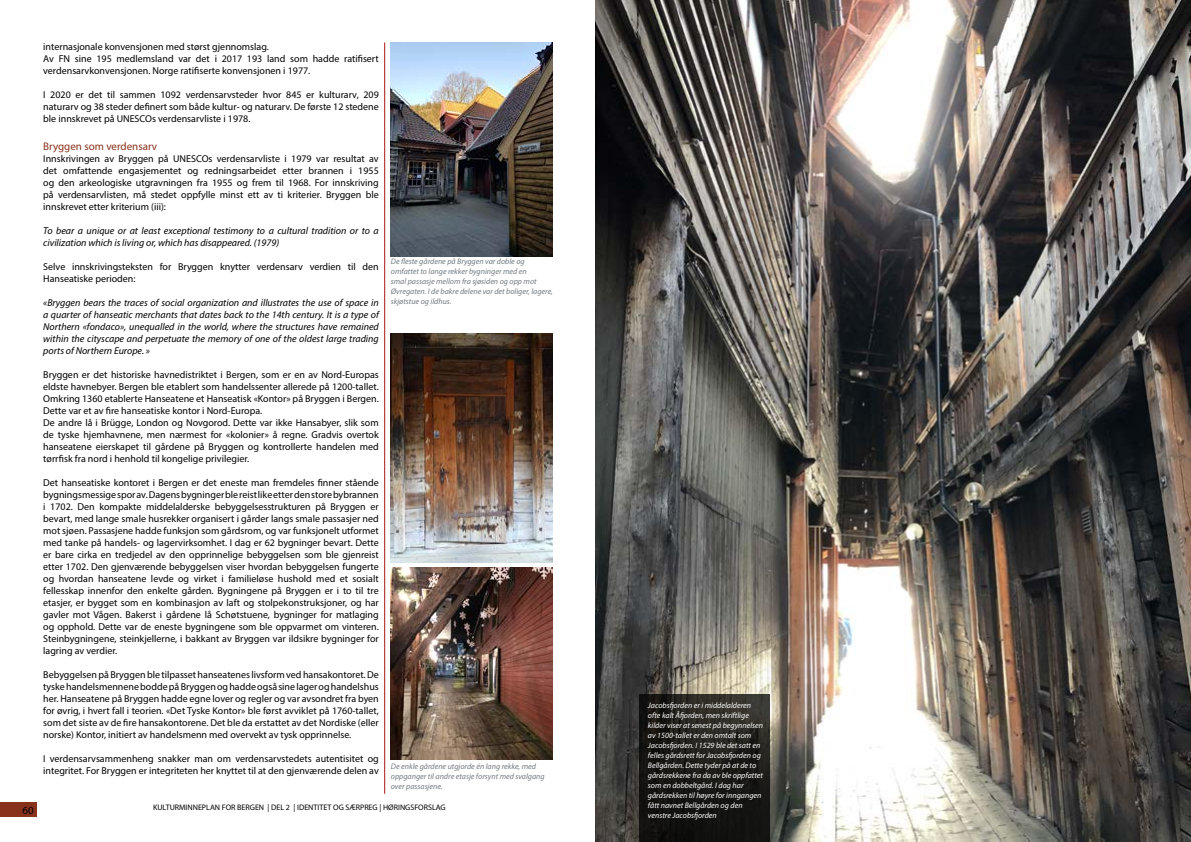
<style>
.page{position:relative;width:1191px;height:842px;background:#fff}
.page>*{position:absolute;margin:0;border:0;box-sizing:border-box;transform-origin:0 0}
.t1{font:11px "Myriad Pro";color:#88321c}
.t2{font:11px "Myriad Pro";color:#020203}
.t3{font:10px/12px "Myriad Pro";color:#000}
.t4{font:italic 10px/12px "Myriad Pro";color:#000}
.t5{font:italic 8px/10px "Myriad Pro";color:#fff}
.t6{font:italic 8px/10px "Myriad Pro";color:#717b81}
.t7{font:8px "Myriad Pro";color:#000}
</style>
<div class="page">
<div style="left:0;top:803px;width:37px;height:14px;background:#88321c"></div>
<img style="left:391px;top:43px;width:162px;height:214px">
<img style="left:391px;top:333px;width:162px;height:229px">
<img style="left:391px;top:567px;width:162px;height:192px">
<hr style="left:384px;top:43px;width:1px;height:751px;background:#a61612">
<img style="left:595px;top:0;width:596px;height:842px">
<svg style="left:639px;top:694px;width:131px;height:148px;background:#1c1b18"></svg>
<p class="t3" style="left:43px;top:41px;width:337px">internasjonale konvensjonen med størst gjennomslag.<br>Av FN sine 195 medlemsland var det i 2017 193 land som hadde ratifisert verdensarvkonvensjonen. Norge ratifiserte konvensjonen i 1977.</p>
<p class="t3" style="left:43px;top:89px;width:337px;text-align:justify">I 2020 er det til sammen 1092 verdensarvsteder hvor 845 er kulturarv, 209 naturarv og 38 steder definert som både kultur- og naturarv. De første 12 stedene ble innskrevet på UNESCOs verdensarvliste i 1978.</p>
<p class="t1" style="left:43px;top:140px;width:115px">Bryggen som verdensarv</p>
<p class="t3" style="left:43px;top:153px;width:337px;text-align:justify">Innskrivingen av Bryggen på UNESCOs verdensarvliste i 1979 var resultat av det omfattende engasjementet og redningsarbeidet etter brannen i 1955 og den arkeologiske utgravningen fra 1955 og frem til 1968. For innskriving på verdensarvlisten, må stedet oppfylle minst ett av ti kriterier. Bryggen ble innskrevet etter kriterium (iii):</p>
<p class="t4" style="left:43px;top:225px;width:337px">To bear a unique or at least exceptional testimony to a cultural tradition or to a civilization which is living or, which has disappeared. (1979)</p>
<p class="t3" style="left:43px;top:261px;width:337px">Selve innskrivingsteksten for Bryggen knytter verdensarv verdien til den<br>Hanseatiske perioden:</p>
<p class="t4" style="left:43px;top:297px;width:337px;text-align:justify">«Bryggen bears the traces of social organization and illustrates the use of space in a quarter of hanseatic merchants that dates back to the 14th century. It is a type of Northern «fondaco», unequalled in the world, where the structures have remained within the cityscape and perpetuate the memory of one of the oldest large trading ports of Northern Europe. »</p>
<p class="t3" style="left:43px;top:369px;width:337px">Bryggen er det historiske havnedistriktet i Bergen, som er en av Nord-Europas eldste havnebyer. Bergen ble etablert som handelssenter allerede på 1200-tallet.<br>Omkring 1360 etablerte Hanseatene et Hanseatisk «Kontor» på Bryggen i Bergen.<br>Dette var et av fire hanseatiske kontor i Nord-Europa.<br>De andre lå i Brügge, London og Novgorod. Dette var ikke Hansabyer, slik som de tyske hjemhavnene, men nærmest for «kolonier» å regne. Gradvis overtok hanseatene eierskapet til gårdene på Bryggen og kontrollerte handelen med tørrfisk fra nord i henhold til kongelige privilegier.</p>
<p class="t3" style="left:43px;top:477px;width:337px;text-align:justify">Det hanseatiske kontoret i Bergen er det eneste man fremdeles finner stående bygningsmessige spor av. Dagens bygninger ble reist like etter den store bybrannen i 1702. Den kompakte middelalderske bebyggelsesstrukturen på Bryggen er bevart, med lange smale husrekker organisert i gårder langs smale passasjer ned mot sjøen. Passasjene hadde funksjon som gårdsrom, og var funksjonelt utformet med tanke på handels- og lagervirksomhet. I dag er 62 bygninger bevart. Dette er bare cirka en tredjedel av den opprinnelige bebyggelsen som ble gjenreist etter 1702. Den gjenværende bebyggelsen viser hvordan bebyggelsen fungerte og hvordan hanseatene levde og virket i familieløse hushold med et sosialt fellesskap innenfor den enkelte gården. Bygningene på Bryggen er i to til tre etasjer, er bygget som en kombinasjon av laft og stolpekonstruksjoner, og har gavler mot Vågen. Bakerst i gårdene lå Schøtstuene, bygninger for matlaging og opphold. Dette var de eneste bygningene som ble oppvarmet om vinteren.<br>Steinbygningene, steinkjellerne, i bakkant av Bryggen var ildsikre bygninger for lagring av verdier.</p>
<p class="t3" style="left:43px;top:669px;width:337px;text-align:justify">Bebyggelsen på Bryggen ble tilpasset hanseatenes livsform ved hansakontoret. De tyske handelsmennene bodde på Bryggen og hadde også sine lager og handelshus her. Hanseatene på Bryggen hadde egne lover og regler og var avsondret fra byen for øvrig, i hvert fall i teorien. «Det Tyske Kontor» ble først avviklet på 1760-tallet, som det siste av de fire hansakontorene. Det ble da erstattet av det Nordiske (eller norske) Kontor, initiert av handelsmenn med overvekt av tysk opprinnelse.</p>
<p class="t3" style="left:43px;top:753px;width:337px">I verdensarvsammenheng snakker man om verdensarvstedets autentisitet og integritet. For Bryggen er integriteten her knyttet til at den gjenværende delen av</p>
<p class="t6" style="left:391px;top:256px;width:164px">De fleste gårdene på Bryggen var doble og omfattet to lange rekker bygninger med en<br>smal passasje mellom fra sjøsiden og opp mot Øvregaten. I de bakre delene var det boliger, lagere, skjøtstue og ildhus.</p>
<p class="t6" style="left:391px;top:761px;width:155px">De enkle gårdene utgjorde én lang rekke, med oppganger til andre etasje forsynt med svalgang over passasjene.</p>
<p class="t2" style="left:22px;top:803px;width:13px">60</p>
<p class="t7" style="left:153px;top:802px;width:294px">KULTURMINNEPLAN FOR BERGEN | DEL 2 | IDENTITET OG SÆRPREG | HØRINGSFORSLAG</p>
<p class="t5" style="left:648px;top:700px;width:117px">Jacobsfjorden er i middelalderen ofte kalt Åfjorden, men skriftlige kilder viser at senest på begynnelsen av 1500-tallet er den omtalt som Jacobsfjorden. I 1529 ble det satt en felles gårdsrett for Jacobsfjorden og Bellgården. Dette tyder på at de to gårdsrekkene fra da av ble oppfattet som en dobbeltgård. I dag har gårdsrekken til høyre for inngangen fått navnet Bellgården og den venstre Jacobsfjorden</p>
</div>
